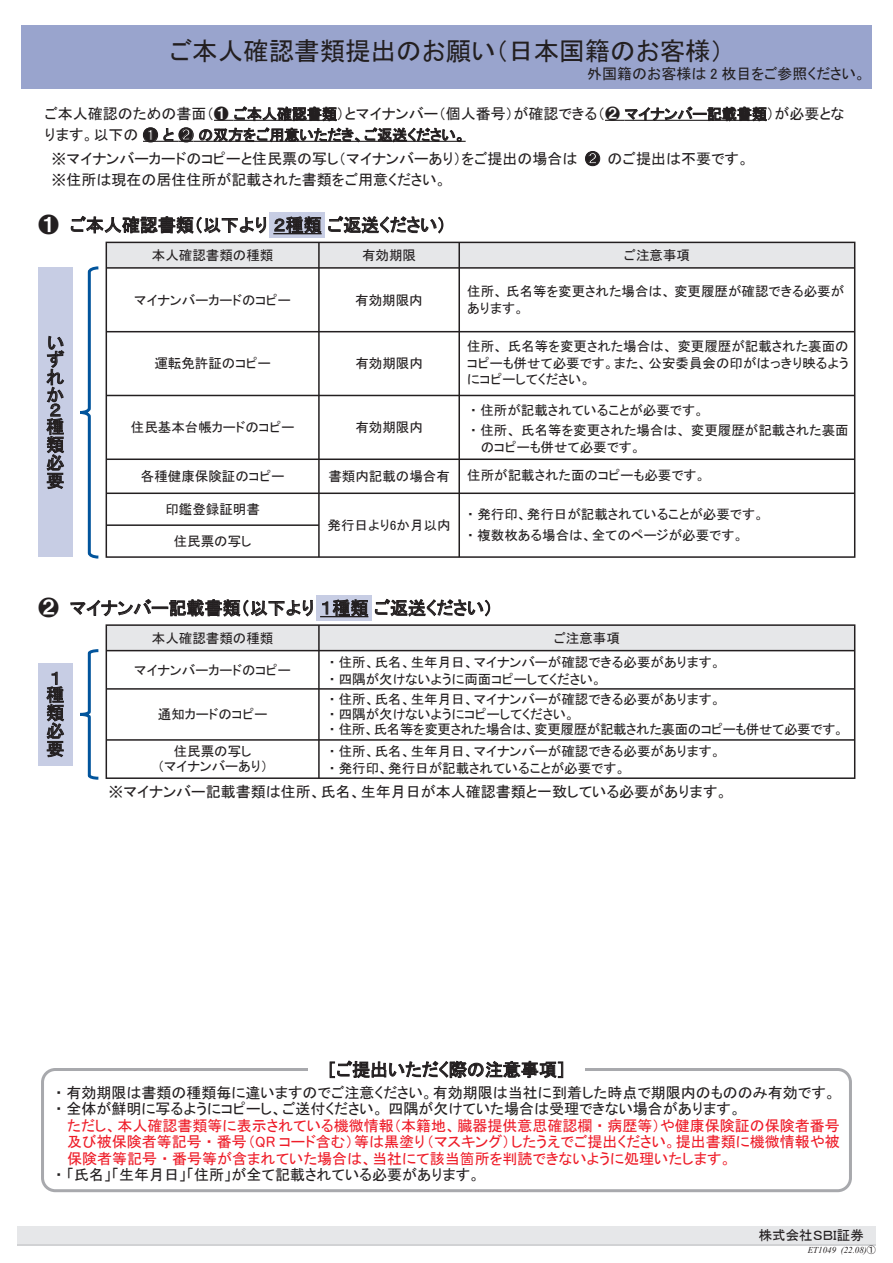
<style>
.page{position:relative;width:893px;height:1263px;background:#fff}
.page>*{position:absolute;margin:0;border:0;box-sizing:border-box;transform-origin:0 0}
.t1{font:25.5px "MS P Gothic";color:#231f20}
.t2{font:18px/18px "MS P Gothic";color:#231f20;text-align:justify}
.t3{font:15px/21px "MS P Gothic";color:#231f20}
.t4{font:15px/16.5px "MS P Gothic";color:#ee1c28;text-align:justify}
.t5{font:13.5px/16.2px "MS P Gothic";color:#231f20}
.t6{font:italic 9px "Times New Roman";color:#231f20}
.s1{font-family:"HG Soei Kakugothic UB"}
.s2{font-family:"HG Soei Kakugothic UB";font-size:21px}
.s3{font-family:"MS Gothic";font-style:normal}
</style>
<div class="page">
<div style="left:17px;top:1227px;width:859px;height:19px;background:#d1d2d4"></div>
<div style="left:17px;top:1227px;width:859px;height:17px;background:#e6e7e9"></div>
<div style="left:21px;top:26px;width:851px;height:63px;background:#99a4cd"></div>
<svg style="left:605px;top:106px;width:162px;height:15px"></svg>
<hr style="left:625px;top:120px;width:142px;height:1px;background:#231f20">
<svg style="left:143px;top:106px;width:319px;height:37px"></svg>
<hr style="left:194px;top:141px;width:272px;height:1px;background:#231f20">
<svg style="left:585px;top:151px;width:15px;height:15px"></svg>
<div style="left:38px;top:268px;width:34px;height:289px;background:#c7cde4"></div>
<svg style="left:46px;top:336px;width:18px;height:153px"></svg>
<div style="left:270px;top:213px;width:55px;height:25px;background:#c7cde4"></div>
<svg style="left:71px;top:216px;width:784px;height:343px"></svg>
<hr style="left:273px;top:233px;width:49px;height:1px;background:#231f20">
<div style="left:316px;top:595px;width:55px;height:26px;background:#c7cde4"></div>
<svg style="left:70px;top:599px;width:243px;height:18px"></svg>
<svg style="left:322px;top:599px;width:46px;height:17px"></svg>
<svg style="left:375px;top:599px;width:115px;height:17px"></svg>
<hr style="left:320px;top:616px;width:48px;height:1px;background:#231f20">
<div style="left:38px;top:663px;width:34px;height:102px;background:#c7cde4"></div>
<svg style="left:46px;top:672px;width:18px;height:85px"></svg>
<svg style="left:80px;top:625px;width:772px;height:155px"></svg>
<div style="left:106px;top:624px;width:749px;height:155px;border:2px solid #231f20"></div>
<hr style="left:106px;top:650px;width:749px;height:1px;background:#231f20">
<hr style="left:318px;top:625px;width:2px;height:153px;background:#231f20">
<hr style="left:106px;top:688px;width:749px;height:2px;background:#231f20">
<hr style="left:106px;top:739px;width:749px;height:2px;background:#231f20">
<div style="left:41px;top:1068px;width:811px;height:124px;border:3px solid #a8a9ad;border-radius:13px"></div>
<div style="left:308px;top:1059px;width:277px;height:21px;background:#fff"></div>
<svg style="left:330px;top:1060px;width:233px;height:18px"></svg>
<h1 class="t1" style="left:169px;top:38px;width:556px">ご本人確認書類提出のお願い（日本国籍のお客様）</h1>
<p class="t3" style="left:587px;top:63px;width:280px">外国籍のお客様は 2 枚目をご参照ください。</p>
<p class="t3" style="left:45px;top:103px;width:801px">ご本人確認のための書面（<span class="s1">❶</span> ご本人確認書類）とマイナンバー（個人番号）が確認できる（<span class="s1">❷</span> マイナンバー記載書類）が必要となります。以下の <span class="s1">❶</span> と <span class="s1">❷</span> の双方をご用意いただき、ご返送ください。</p>
<p class="t3" style="left:52px;top:148px;width:699px">※マイナンバーカードのコピーと住民票の写し（マイナンバーあり）をご提出の場合は <span class="s1">❷</span> のご提出は不要です。※住所は現在の居住住所が記載された書類をご用意ください。</p>
<h2 class="t2" style="left:38px;top:216px;width:409px"><span class="s2">❶</span> ご本人確認書類（以下より ２種類ご返送ください）</h2>
<p class="t5" style="left:152px;top:247px;width:123px">本人確認書類の種類</p>
<p class="t5" style="left:362px;top:247px;width:56px">有効期限</p>
<p class="t5" style="left:624px;top:247px;width:68px">ご注意事項</p>
<h2 class="t2" style="left:46px;top:337px;width:19px;line-height:14.7px">いず</h2>
<h2 class="t2" style="left:46px;top:368px;width:19px;line-height:17.4px">れか２</h2>
<h2 class="t2" style="left:46px;top:417px;width:19px">種類必要</h2>
<p class="t5" style="left:134px;top:292px;width:158px">マイナンバーカードのコピー</p>
<p class="t5" style="left:355px;top:292px;width:69px">有効期限内</p>
<p class="t5" style="left:467px;top:283px;width:378px">住所、氏名等を変更された場合は、変更履歴が確認できる必要があります。</p>
<p class="t5" style="left:154px;top:355px;width:118px">運転免許証のコピー</p>
<p class="t5" style="left:355px;top:355px;width:69px">有効期限内</p>
<p class="t5" style="left:467px;top:338px;width:383px;text-align:justify">住所、氏名等を変更された場合は、変更履歴が記載された裏面のコピーも併せて必要です。また、公安委員会の印がはっきり映るようにコピーしてください。</p>
<p class="t5" style="left:131px;top:419px;width:165px">住民基本台帳カードのコピー</p>
<p class="t5" style="left:141px;top:468px;width:145px">各種健康保険証のコピー</p>
<p class="t5" style="left:355px;top:419px;width:69px">有効期限内</p>
<p class="t5" style="left:328px;top:468px;width:123px">書類内記載の場合有</p>
<p class="t5" style="left:470px;top:399px;width:380px;line-height:20.7px">・住所が記載されていることが必要です。<br>・住所、氏名等を変更された場合は、変更履歴が記載された裏面</p>
<p class="t5" style="left:481px;top:439px;width:162px">のコピーも併せて必要です。</p>
<p class="t5" style="left:467px;top:467px;width:240px">住所が記載された面のコピーも必要です。</p>
<p class="t5" style="left:165px;top:501px;width:96px">印鑑登録証明書</p>
<p class="t5" style="left:174px;top:533px;width:79px">住民票の写し</p>
<p class="t5" style="left:328px;top:517px;width:124px">発行日より6か月以内</p>
<p class="t5" style="left:467px;top:504px;width:298px;line-height:20.7px">・発行印、発行日が記載されていることが必要です。・複数枚ある場合は、全てのページが必要です。</p>
<h2 class="t2" style="left:38px;top:599px;width:456px"><span class="s2">❷</span> マイナンバー記載書類（以下より １種類ご返送ください）</h2>
<h2 class="t2" style="left:46px;top:673px;width:19px;line-height:14.5px">１種</h2>
<h2 class="t2" style="left:46px;top:704px;width:19px">類必要</h2>
<p class="t5" style="left:152px;top:630px;width:123px">本人確認書類の種類</p>
<p class="t5" style="left:554px;top:630px;width:68px">ご注意事項</p>
<p class="t5" style="left:134px;top:662px;width:158px">マイナンバーカードのコピー</p>
<p class="t5" style="left:329px;top:691px;width:517px;line-height:15px">・住所、氏名、生年月日、マイナンバーが確認できる必要があります。<br>・四隅が欠けないようにコピーしてください。<br>・住所、氏名等を変更された場合は、変更履歴が記載された裏面のコピーも併せて必要です。</p>
<p class="t5" style="left:329px;top:654px;width:394px">・住所、氏名、生年月日、マイナンバーが確認できる必要があります。・四隅が欠けないように両面コピーしてください。</p>
<p class="t5" style="left:158px;top:706px;width:111px">通知カードのコピー</p>
<p class="t5" style="left:157px;top:744px;width:112px;line-height:15px;text-align:center">住民票の写し<br>（マイナンバーあり）</p>
<p class="t5" style="left:329px;top:743px;width:394px">・住所、氏名、生年月日、マイナンバーが確認できる必要があります。・発行印、発行日が記載されていることが必要です。</p>
<p class="t3" style="left:108px;top:781px;width:620px">※マイナンバー記載書類は住所、氏名、生年月日が本人確認書類と一致している必要があります。</p>
<h2 class="t2" style="left:327px;top:1060px;width:240px">［ご提出いただく際の注意事項］</h2>
<p class="t3" style="left:55px;top:1084px;width:782px;line-height:16.5px">・有効期限は書類の種類毎に違いますのでご注意ください。有効期限は当社に到着した時点で期限内のもののみ有効です。・全体が鮮明に写るようにコピーし、ご送付ください。 四隅が欠けていた場合は受理できない場合があります。</p>
<p class="t4" style="left:67px;top:1117px;width:774px">ただし、本人確認書類等に表示されている機微情報（本籍地、臓器提供意思確認欄・病歴等）や健康保険証の保険者番号及び被保険者等記号・番号（QR コード含む）等は黒塗り（マスキング）したうえでご提出ください。提出書類に機微情報や被保険者等記号・番号等が含まれていた場合は、当社にて該当箇所を判読できないように処理いたします。</p>
<p class="t3" style="left:55px;top:1164px;width:426px">・「氏名」「生年月日」「住所」が全て記載されている必要があります。</p>
<p class="t5" style="left:759px;top:1227px;width:107px">株式会社ＳＢＩ証券</p>
<p class="t6" style="left:808px;top:1244px;width:70px">ET1049 (22.08)<span class="s3">①</span></p>
</div>
